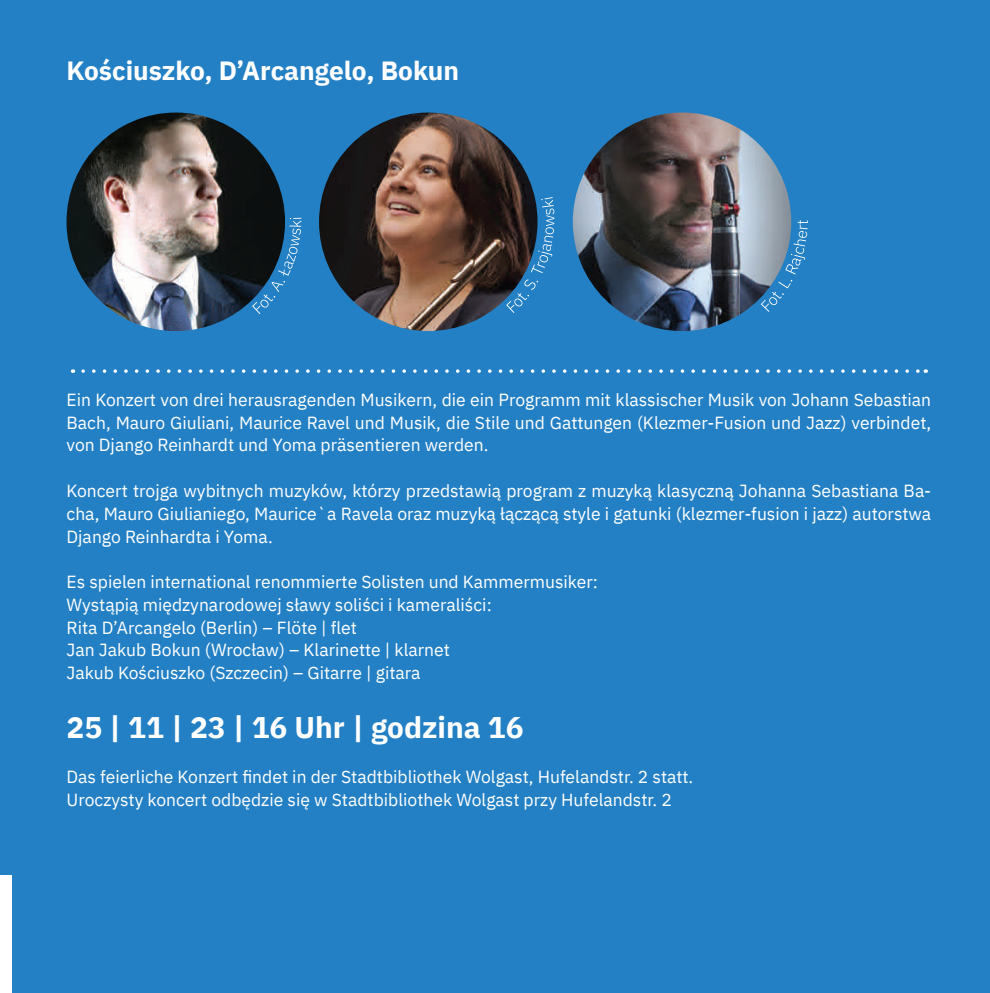
<style>
.page{position:relative;width:990px;height:993px;background:#fff}
.page>*{position:absolute;margin:0;border:0;box-sizing:border-box;transform-origin:0 0}
.t1{font:700 29.75px "IBM Plex Sans";color:#fff}
.t2{font:700 26.25px "IBM Plex Sans";color:#fff}
.t3{font:17.5px/22.8px "IBM Plex Sans";color:#fff;text-align:justify}
</style>
<div class="page">
<div style="left:0;top:0;width:989px;height:992px;background:#2380c4"></div>
<img style="left:572px;top:112px;width:219px;height:219px;border-radius:109px">
<img style="left:66px;top:112px;width:219px;height:219px;border-radius:109px">
<img style="left:319px;top:112px;width:218px;height:219px;border-radius:109px">
<div style="left:0;top:875px;width:12px;height:117px;background:#fff"></div>
<svg style="left:83px;top:369px;width:842px;height:4px"></svg>
<svg style="left:252px;top:218px;width:49px;height:96px"></svg>
<svg style="left:760px;top:220px;width:47px;height:92px"></svg>
<svg style="left:506px;top:197px;width:48px;height:116px"></svg>
<h2 class="t2" style="left:66px;top:50px;width:394px">Kościuszko, D’Arcangelo, Bokun</h2>
<p class="t3" style="left:66px;top:387px;width:865px">Ein Konzert von drei herausragenden Musikern, die ein Programm mit klassischer Musik von Johann Sebastian Bach, Mauro Giuliani, Maurice Ravel und Musik, die Stile und Gattungen (Klezmer-Fusion und Jazz) verbindet, von Django Reinhardt und Yoma präsentieren werden.</p>
<p class="t3" style="left:66px;top:478px;width:865px">Koncert trojga wybitnych muzyków, którzy przedstawią program z muzyką klasyczną Johanna Sebastiana Ba&shy;cha, Mauro Giulianiego, Maurice`a Ravela oraz muzyką łączącą style i gatunki (klezmer-fusion i jazz) autorstwa Django Reinhardta i Yoma.</p>
<p class="t3" style="left:66px;top:569px;width:533px;text-align:left">Es spielen international renommierte Solisten und Kammermusiker:<br>Wystąpią międzynarodowej sławy soliści i kameraliści:<br>Rita D’Arcangelo (Berlin) – Flöte | flet<br>Jan Jakub Bokun (Wrocław) – Klarinette | klarnet<br>Jakub Kościuszko (Szczecin) – Gitarre | gitara</p>
<h1 class="t1" style="left:66px;top:703px;width:458px">25 | 11 | 23 | 16 Uhr | godzina 16</h1>
<p class="t3" style="left:66px;top:763px;width:628px">Das feierliche Konzert findet in der Stadtbibliothek Wolgast, Hufelandstr. 2 statt.<br>Uroczysty koncert odbędzie się w Stadtbibliothek Wolgast przy Hufelandstr. 2</p>
</div>
